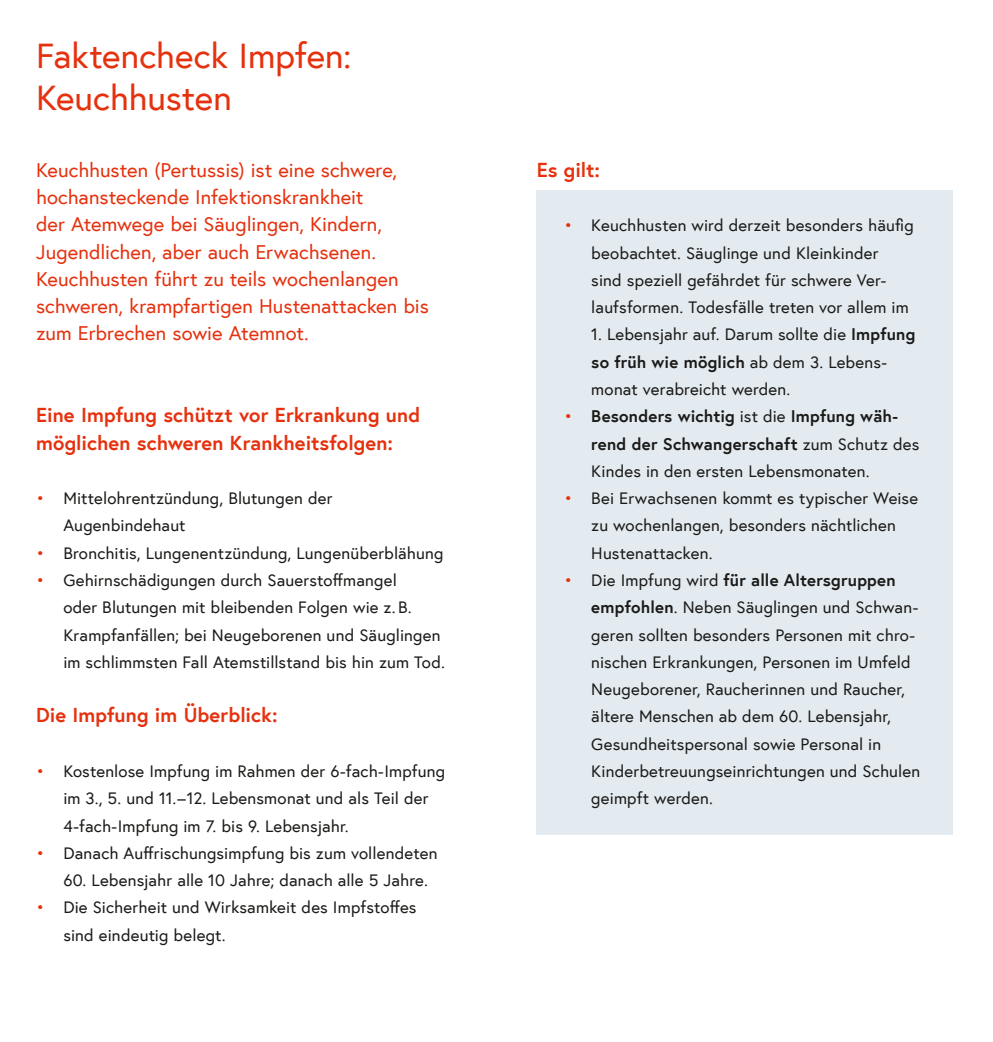
<style>
.page{position:relative;width:993px;height:1042px;background:#fff}
.page>*{position:absolute;margin:0;border:0;box-sizing:border-box;transform-origin:0 0}
.h1_ohne_Nummerierung{font:35.35px/42.4px "Europa Austria";letter-spacing:-.005em;color:#e5310e}
.p_Introtext{font:20.12px/27.3px "Europa Austria";color:#e5310e}
.h2_ohne_Nummerierung{font:700 20.12px/27.3px "Europa Austria";letter-spacing:.005em;color:#e5310e}
.t1{font:16.8px/27.3px "Europa Austria";letter-spacing:.01em;color:#1a1a18}
.t2{font:700 16.8px/27.3px "Europa Austria";letter-spacing:.01em;color:#1a1a18}
.s1{color:#e5310e}
.s2{font-weight:700}
.s3{font-weight:400;color:#e5310e}
.s4{font-weight:400}
</style>
<div class="page">
<div style="left:536px;top:191px;width:416px;height:235px;background:#e4ebf0"></div>
<div style="left:536px;top:382px;width:416px;height:126px;background:#e4ebf0"></div>
<div style="left:536px;top:464px;width:416px;height:126px;background:#e4ebf0"></div>
<div style="left:536px;top:545px;width:416px;height:290px;background:#e4ebf0"></div>
<h1 class="h1_ohne_Nummerierung" style="left:36px;top:34px;width:317px">Faktencheck Impfen:<br>Keuchhusten</h1>
<p class="p_Introtext" style="left:36px;top:156px;width:394px">Keuchhusten (Pertussis) ist eine schwere, hochansteckende Infektionskrankheit<br>der Atemwege bei Säuglingen, Kindern, Jugendlichen, aber auch Erwachsenen.<br>Keuchhusten führt zu teils wochenlangen schweren, krampfartigen Hustenattacken bis zum Erbrechen sowie Atemnot.</p>
<h2 class="h2_ohne_Nummerierung" style="left:36px;top:401px;width:385px">Eine Impfung schützt vor Erkrankung und möglichen schweren Krankheitsfolgen:</h2>
<p class="t1" style="left:63px;top:484px;width:271px;text-indent:-27px"><span class="s1">•</span> Mittelohrentzündung, Blutungen der<br>Augenbindehaut</p>
<p class="t1" style="left:36px;top:539px;width:409px"><span class="s1">•</span> Bronchitis, Lungenentzündung, Lungenüberblähung</p>
<p class="t1" style="left:63px;top:566px;width:383px;text-indent:-27px"><span class="s1">•</span> Gehirnschädigungen durch Sauerstoffmangel<br>oder Blutungen mit bleibenden Folgen wie z. B.<br>Krampfanfällen; bei Neugeborenen und Säuglingen im schlimmsten Fall Atemstillstand bis hin zum Tod.</p>
<h2 class="h2_ohne_Nummerierung" style="left:36px;top:701px;width:243px">Die Impfung im Überblick:</h2>
<p class="t1" style="left:63px;top:757px;width:383px;text-indent:-27px"><span class="s1">•</span> Kostenlose Impfung im Rahmen der 6-fach-Impfung im 3., 5. und 11.–12. Lebensmonat und als Teil der<br>4-fach-Impfung im 7. bis 9. Lebensjahr.</p>
<p class="t1" style="left:36px;top:839px;width:403px"><span class="s1">•</span> Danach Auffrischungsimpfung bis zum vollendeten</p>
<p class="t1" style="left:63px;top:866px;width:366px">60. Lebensjahr alle 10 Jahre; danach alle 5 Jahre.</p>
<p class="t1" style="left:63px;top:893px;width:354px;text-indent:-27px"><span class="s1">•</span> Die Sicherheit und Wirksamkeit des Impfstoffes sind eindeutig belegt.</p>
<h2 class="h2_ohne_Nummerierung" style="left:536px;top:155px;width:65px">Es gilt:</h2>
<p class="t1" style="left:591px;top:211px;width:324px;text-indent:-27px"><span class="s1">•</span> Keuchhusten wird derzeit besonders häufig beobachtet. Säuglinge und Kleinkinder<br>sind speziell gefährdet für schwere Ver&shy;laufsformen. Todesfälle treten vor allem im</p>
<p class="t1" style="left:591px;top:320px;width:325px">1. Lebensjahr auf. Darum sollte die <span class="s2">Impfung so früh wie möglich</span> ab dem 3. Lebens&shy;monat verabreicht werden.</p>
<p class="t2" style="left:591px;top:402px;width:329px;text-indent:-27px"><span class="s3">•</span> Besonders wichtig <span class="s4">ist die</span> Impfung wäh&shy;rend der Schwangerschaft <span class="s4">zum Schutz des<br>Kindes in den ersten Lebensmonaten.</span></p>
<p class="t1" style="left:591px;top:484px;width:328px;text-indent:-27px"><span class="s1">•</span> Bei Erwachsenen kommt es typischer Weise zu wochenlangen, besonders nächtlichen<br>Hustenattacken.</p>
<p class="t1" style="left:591px;top:566px;width:330px;text-indent:-27px"><span class="s1">•</span> Die Impfung wird <span class="s2">für alle Altersgruppen empfohlen</span>. Neben Säuglingen und Schwan&shy;geren sollten besonders Personen mit chro&shy;nischen Erkrankungen, Personen im Umfeld Neugeborener, Raucherinnen und Raucher, ältere Menschen ab dem 60. Lebensjahr, Gesundheitspersonal sowie Personal in Kinderbetreuungseinrichtungen und Schulen geimpft werden.</p>
</div>
